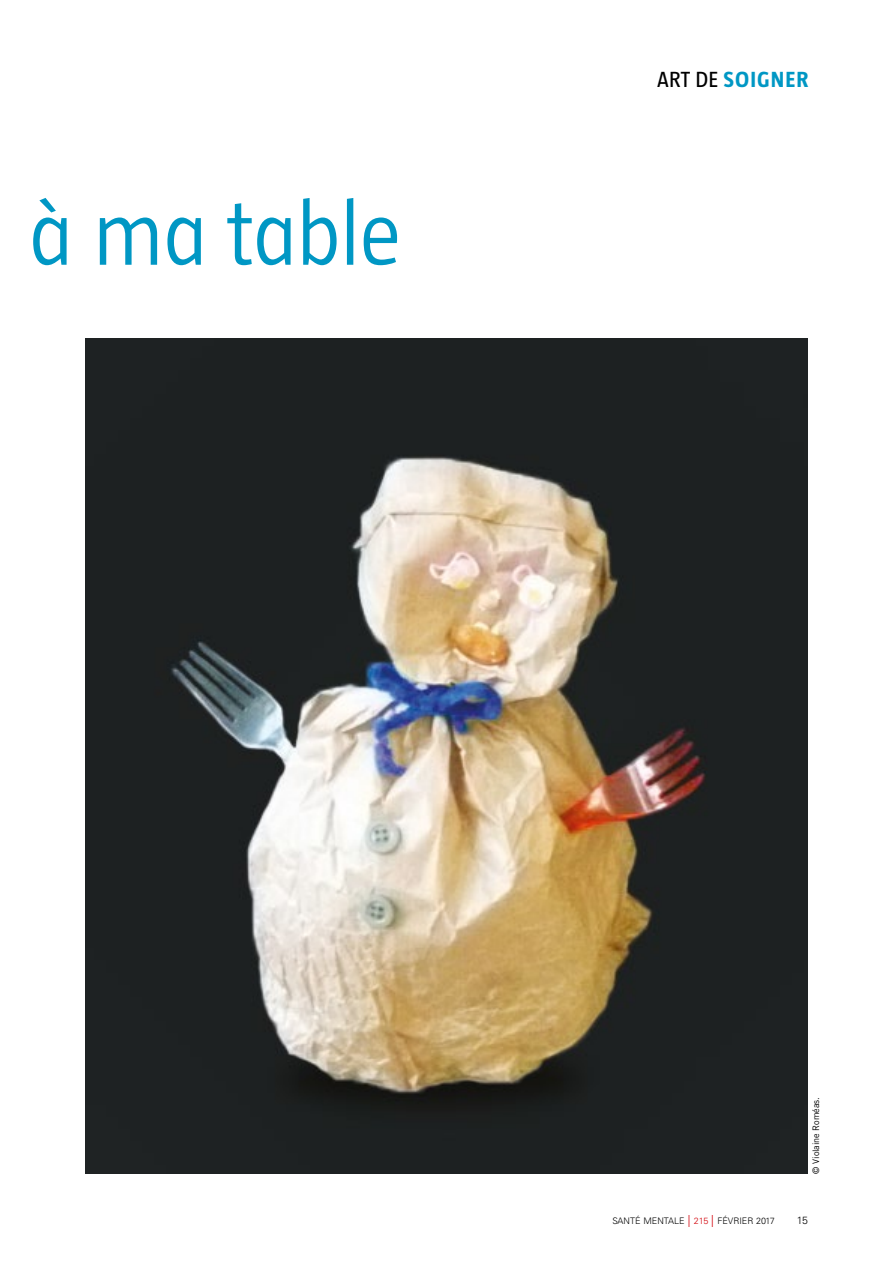
<style>
.page{position:relative;width:893px;height:1263px;background:#fff}
.page>*{position:absolute;margin:0;border:0;box-sizing:border-box;transform-origin:0 0}
.t1{font:300 91.5px "Taz";letter-spacing:-.01em;color:#0097c4}
.t2{font:700 22.5px "Taz";letter-spacing:.05em;color:#0097c4}
.t3{font:300 10.5px "Univers";color:#000}
.t4{font:300 9px "Univers";color:#000}
.Copyright{font:9px "Trade Gothic";letter-spacing:-.01em;color:#000}
.s1{font-weight:400;color:#000}
.s2{font-size:12px;color:#d3050c}
.s3{color:#d3050c}
</style>
<div class="page">
<img style="left:85px;top:338px;width:723px;height:836px">
<h1 class="t1" style="left:29px;top:186px;width:374px">à ma table</h1>
<h2 class="t2" style="left:657px;top:68px;width:153px"><span class="s1">ART DE</span> SOIGNER</h2>
<p class="Copyright" style="left:811px;top:1174px;width:78px;rotate:-90deg">© Violaine Roméas.</p>
<p class="t4" style="left:612px;top:1215px;width:164px">SANTÉ MENTALE <span class="s2">|</span> <span class="s3">215</span> <span class="s2">|</span> FÉVRIER 2017</p>
<p class="t3" style="left:797px;top:1213px;width:13px">15</p>
</div>
